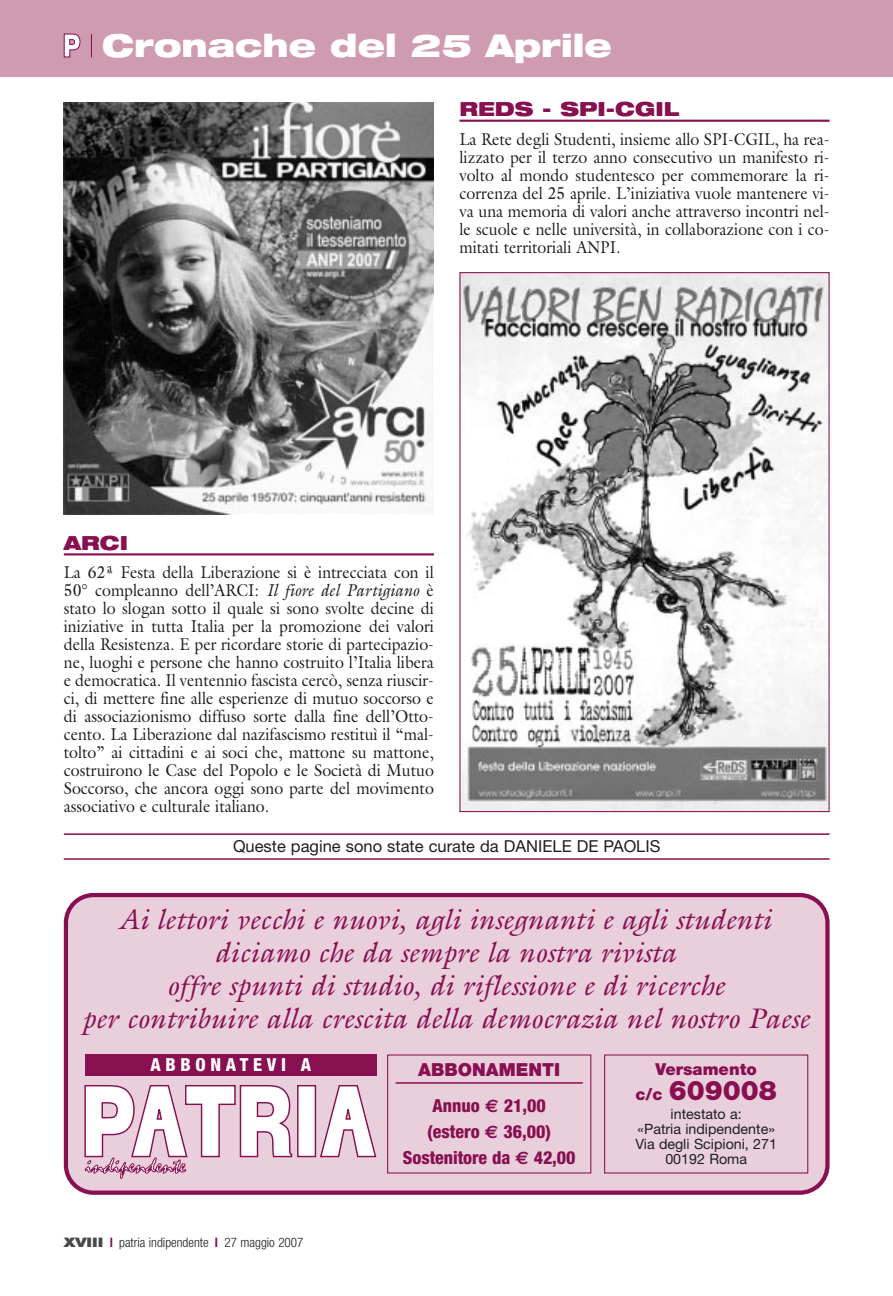
<style>
.page{position:relative;width:893px;height:1296px;background:#fff}
.page>*{position:absolute;margin:0;border:0;box-sizing:border-box;transform-origin:0 0}
.t1{font:900 expanded 31.5px "Helvetica Neue";color:#fff}
.t2{font:italic 28.5px/33px "Galliard";color:#880f50;text-align:center}
.t3{font:900 27px "Helvetica Neue";color:#880f50}
.t4{font:900 expanded 19.5px "Helvetica Neue";color:#880f50}
.t5{font:800 condensed 18px/26px "Helvetica Neue";letter-spacing:-.005em;color:#880f50;text-align:center}
.t6{font:900 18px/36.5px "Helvetica Neue";color:#880f50;text-align:center}
.t7{font:800 condensed 18px "Helvetica Neue";letter-spacing:.26em;color:#fff}
.t8{font:17.25px/18px "Galliard";color:#1c1f20;text-align:justify;scale:.92 1}
.t9{font:16.5px "Helvetica Neue";color:#1c1f20}
.t10{font:900 16.5px "Helvetica Neue";color:#880f50}
.t11{font:14.25px/15.3px "Helvetica Neue";color:#1c1f20;text-align:center}
.t12{font:300 condensed 13.2px "Helvetica Neue";color:#1c1f20}
.s1{font-style:italic}
.s2{font-weight:800;font-stretch:condensed}
.s3{font-family:"Euro Sans";font-weight:700}
.s4{font-family:"Euro Sans";font-weight:700;font-stretch:normal}
.s5{font-size:16.5px}
.s6{font-weight:900;font-stretch:expanded;color:#47494a}
.s7{font-weight:700;color:#880f50}
</style>
<div class="page">
<hr style="left:64px;top:553px;width:370px;height:2px;background:#880f50">
<hr style="left:459px;top:120px;width:370px;height:2px;background:#880f50">
<div style="left:0;top:0;width:892px;height:77px;background:#cf9bb1"></div>
<svg style="left:91px;top:34px;width:1px;height:23px"></svg>
<svg style="left:63px;top:33px;width:18px;height:25px"></svg>
<img style="left:64px;top:102px;width:370px;height:412px">
<img style="left:461px;top:274px;width:366px;height:536px">
<hr style="left:64px;top:833px;width:765px;height:2px;background:#880f50">
<hr style="left:64px;top:858px;width:765px;height:2px;background:#880f50">
<div style="left:64px;top:893px;width:765px;height:302px;background:#e9cfdc"></div>
<div style="left:297px;top:1085px;width:19px;height:72px;background:#fff;border:1px solid #880f50"></div>
<svg style="left:319px;top:1084px;width:58px;height:74px"></svg>
<svg style="left:84px;top:1084px;width:209px;height:96px"></svg>
<div style="left:85px;top:1054px;width:291px;height:22px;background:#880f50"></div>
<div style="left:387px;top:1054px;width:204px;height:120px;border:1px solid #880f50"></div>
<hr style="left:395px;top:1082px;width:188px;height:2px;background:#880f50">
<div style="left:604px;top:1054px;width:204px;height:120px;border:1px solid #880f50"></div>
<h1 class="t1" style="left:102px;top:34px;width:511px">Cronache del 25 Aprile</h1>
<p class="t4" style="left:459px;top:102px;width:221px">REDS - SPI-CGIL</p>
<p class="t8" style="left:459px;top:132px;width:404px">La Rete degli Studenti, insieme allo SPI-CGIL, ha rea&shy;lizzato per il terzo anno consecutivo un manifesto ri&shy;volto al mondo studentesco per commemorare la ri&shy;correnza del 25 aprile. L’iniziativa vuole mantenere vi&shy;va una memoria di valori anche attraverso incontri nel&shy;le scuole e nelle università, in collaborazione con i co&shy;mitati territoriali ANPI.</p>
<p class="t4" style="left:64px;top:536px;width:66px">ARCI</p>
<p class="t8" style="left:64px;top:565px;width:404px">La 62ª Festa della Liberazione si è intrecciata con il 50° compleanno dell’ARCI: <span class="s1">Il fiore del Partigiano</span> è stato lo slogan sotto il quale si sono svolte decine di iniziative in tutta Italia per la promozione dei valori della Resistenza. E per ricordare storie di partecipazio&shy;ne, luoghi e persone che hanno costruito l’Italia libera e democratica. Il ventennio fascista cercò, senza riuscir&shy;ci, di mettere fine alle esperienze di mutuo soccorso e di associazionismo diffuso sorte dalla fine dell’Otto&shy;cento. La Liberazione dal nazifascismo restituì il “mal&shy;tolto” ai cittadini e ai soci che, mattone su mattone, costruirono le Case del Popolo e le Società di Mutuo Soccorso, che ancora oggi sono parte del movimento associativo e culturale italiano.</p>
<p class="t9" style="left:233px;top:840px;width:429px">Queste pagine sono state curate da DANIELE DE PAOLIS</p>
<h2 class="t2" style="left:82px;top:906px;width:729px">Ai lettori vecchi e nuovi, agli insegnanti e agli studenti diciamo che da sempre la nostra rivista<br>offre spunti di studio, di riflessione e di ricerche<br>per contribuire alla crescita della democrazia nel nostro Paese</h2>
<p class="t7" style="left:150px;top:1059px;width:162px">ABBONATEVI A</p>
<p class="t6" style="left:418px;top:1053px;width:143px">ABBONAMENTI<br><span class="s2">Annuo</span> <span class="s3">€</span> <span class="s2">21,00</span></p>
<p class="t5" style="left:403px;top:1120px;width:174px">(estero <span class="s4">€</span> 36,00)<br>Sostenitore da <span class="s4">€</span> 42,00</p>
<p class="t10" style="left:655px;top:1063px;width:103px">Versamento</p>
<h3 class="t3" style="left:635px;top:1080px;width:143px"><span class="s5">c/c</span> 609008</h3>
<p class="t11" style="left:635px;top:1107px;width:143px">intestato a:<br>«Patria indipendente»<br>Via degli Scipioni, 271<br>00192 Roma</p>
<p class="t12" style="left:64px;top:1238px;width:241px"><span class="s6">XVIII</span> <span class="s7">l</span> patria indipendente <span class="s7">l</span> 27 maggio 2007</p>
</div>
